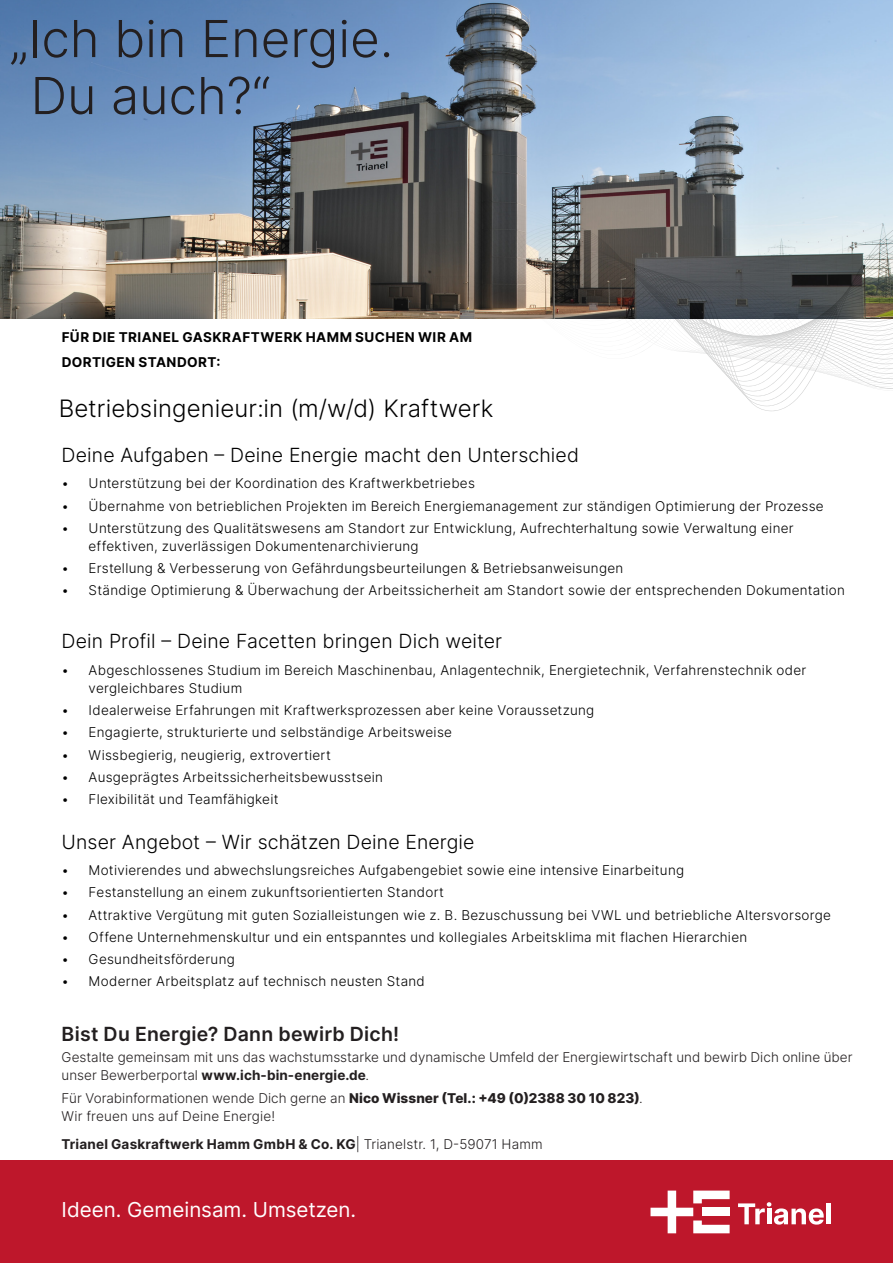
<style>
.page{position:relative;width:893px;height:1263px;background:#fff}
.page>*{position:absolute;margin:0;border:0;box-sizing:border-box;transform-origin:0 0}
.t1{font:300 51px "Inter";color:#231f20}
.t2{font:300 24px "Inter";letter-spacing:.005em;color:#000}
.t3{font:20.55px "Inter";color:#fff}
.t4{font:300 19.5px "Inter";letter-spacing:.005em;color:#000}
.t5{font:600 19.5px "Inter";letter-spacing:.01em;color:#231f20}
.t6{font:300 13.5px/18px "Inter";letter-spacing:.02em;color:#000}
.t7{font:300 13.5px/18px "Inter";color:#231f20}
.t8{font:700 13.5px "Inter";letter-spacing:.015em;color:#231f20}
.t9{font:700 13.5px/25.5px "Inter";letter-spacing:.035em;color:#000}
.s1{font-weight:700}
.s2{font-weight:800}
.s3{font-weight:300}
</style>
<div class="page">
<div style="left:0;top:1161px;width:893px;height:102px;background:#be172b"></div>
<svg style="left:650px;top:1190px;width:80px;height:43px"></svg>
<svg style="left:738px;top:1202px;width:86px;height:22px"></svg>
<hr style="left:827px;top:1203px;width:4px;height:21px;background:#fff">
<img style="left:0;top:0;width:893px;height:319px">
<svg style="left:464px;top:179px;width:429px;height:227px"></svg>
<svg style="left:464px;top:181px;width:429px;height:221px"></svg>
<svg style="left:464px;top:187px;width:429px;height:210px"></svg>
<svg style="left:464px;top:193px;width:429px;height:199px;background:#9da2a7"></svg>
<svg style="left:464px;top:199px;width:429px;height:6px;background:#959ca1"></svg>
<svg style="left:464px;top:207px;width:429px;height:4px;background:#989fa3"></svg>
<svg style="left:464px;top:211px;width:429px;height:4px;background:#989ea1"></svg>
<svg style="left:464px;top:215px;width:429px;height:5px;background:#9a9fa2"></svg>
<svg style="left:464px;top:220px;width:429px;height:4px;background:#9a9fa1"></svg>
<svg style="left:464px;top:224px;width:429px;height:4px;background:#9a9d9f"></svg>
<svg style="left:464px;top:228px;width:429px;height:4px;background:#919698"></svg>
<svg style="left:464px;top:232px;width:429px;height:4px;background:#919596"></svg>
<svg style="left:464px;top:236px;width:429px;height:4px;background:#919595"></svg>
<svg style="left:464px;top:240px;width:429px;height:151px"></svg>
<p class="t1" style="left:10px;top:1px;width:385px">„Ich bin Energie.</p>
<p class="t1" style="left:30px;top:58px;width:241px">Du auch?“</p>
<p class="t9" style="left:62px;top:324px;width:412px">FÜR DIE TRIANEL GASKRAFTWERK HAMM SUCHEN WIR AM<br>DORTIGEN STANDORT:</p>
<p class="t2" style="left:59px;top:391px;width:436px">Betriebsingenieur:in (m/w/d) Kraftwerk</p>
<p class="t4" style="left:62px;top:441px;width:519px">Deine Aufgaben – Deine Energie macht den Unterschied</p>
<p class="t6" style="left:62px;top:474px;width:415px">• Unterstützung bei der Koordination des Kraftwerkbetriebes</p>
<p class="t6" style="left:62px;top:496px;width:764px">• Übernahme von betrieblichen Projekten im Bereich Energiemanagement zur ständigen Optimierung der Prozesse</p>
<p class="t6" style="left:89px;top:519px;width:707px;text-indent:-27px">• Unterstützung des Qualitätswesens am Standort zur Entwicklung, Aufrechterhaltung sowie Verwaltung einer effektiven, zuverlässigen Dokumentenarchivierung</p>
<p class="t6" style="left:62px;top:559px;width:563px">• Erstellung &amp; Verbesserung von Gefährdungsbeurteilungen &amp; Betriebsanweisungen</p>
<p class="t6" style="left:62px;top:581px;width:785px">• Ständige Optimierung &amp; Überwachung der Arbeitssicherheit am Standort sowie der entsprechenden Dokumentation</p>
<p class="t4" style="left:62px;top:627px;width:442px">Dein Profil – Deine Facetten bringen Dich weiter</p>
<p class="t6" style="left:89px;top:661px;width:719px;text-indent:-27px">• Abgeschlossenes Studium im Bereich Maschinenbau, Anlagentechnik, Energietechnik, Verfahrenstechnik oder vergleichbares Studium</p>
<p class="t6" style="left:62px;top:701px;width:534px">• Idealerweise Erfahrungen mit Kraftwerksprozessen aber keine Voraussetzung</p>
<p class="t6" style="left:62px;top:723px;width:392px">• Engagierte, strukturierte und selbständige Arbeitsweise</p>
<p class="t6" style="left:62px;top:745px;width:271px">• Wissbegierig, neugierig, extrovertiert</p>
<p class="t6" style="left:62px;top:768px;width:323px">• Ausgeprägtes Arbeitssicherheitsbewusstsein</p>
<p class="t6" style="left:62px;top:790px;width:218px">• Flexibilität und Teamfähigkeit</p>
<p class="t4" style="left:62px;top:827px;width:414px">Unser Angebot – Wir schätzen Deine Energie</p>
<p class="t6" style="left:62px;top:861px;width:624px">• Motivierendes und abwechslungsreiches Aufgabengebiet sowie eine intensive Einarbeitung</p>
<p class="t6" style="left:62px;top:883px;width:384px">• Festanstellung an einem zukunftsorientierten Standort</p>
<p class="t6" style="left:62px;top:905px;width:771px">• Attraktive Vergütung mit guten Sozialleistungen wie z. B. Bezuschussung bei VWL und betriebliche Altersvorsorge</p>
<p class="t6" style="left:62px;top:928px;width:687px">• Offene Unternehmenskultur und ein entspanntes und kollegiales Arbeitsklima mit flachen Hierarchien</p>
<p class="t6" style="left:62px;top:950px;width:175px">• Gesundheitsförderung</p>
<p class="t6" style="left:62px;top:972px;width:365px">• Moderner Arbeitsplatz auf technisch neusten Stand</p>
<p class="t5" style="left:62px;top:1020px;width:339px">Bist Du Energie? Dann bewirb Dich!</p>
<p class="t7" style="left:62px;top:1048px;width:792px">Gestalte gemeinsam mit uns das wachstumsstarke und dynamische Umfeld der Energiewirtschaft und bewirb Dich online über unser Bewerberportal <span class="s1">www.ich-bin-energie.de</span>.</p>
<p class="t7" style="left:62px;top:1088px;width:582px">Für Vorabinformationen wende Dich gerne an <span class="s2">Nico Wissner (Tel.: +49 (0)2388 30 10 823)</span>.<br>Wir freuen uns auf Deine Energie!</p>
<p class="t8" style="left:62px;top:1134px;width:483px">Trianel Gaskraftwerk Hamm GmbH &amp; Co. KG<span class="s3">| Trianelstr. 1, D-59071 Hamm</span></p>
<p class="t3" style="left:62px;top:1194px;width:296px">Ideen. Gemeinsam. Umsetzen.</p>
</div>
